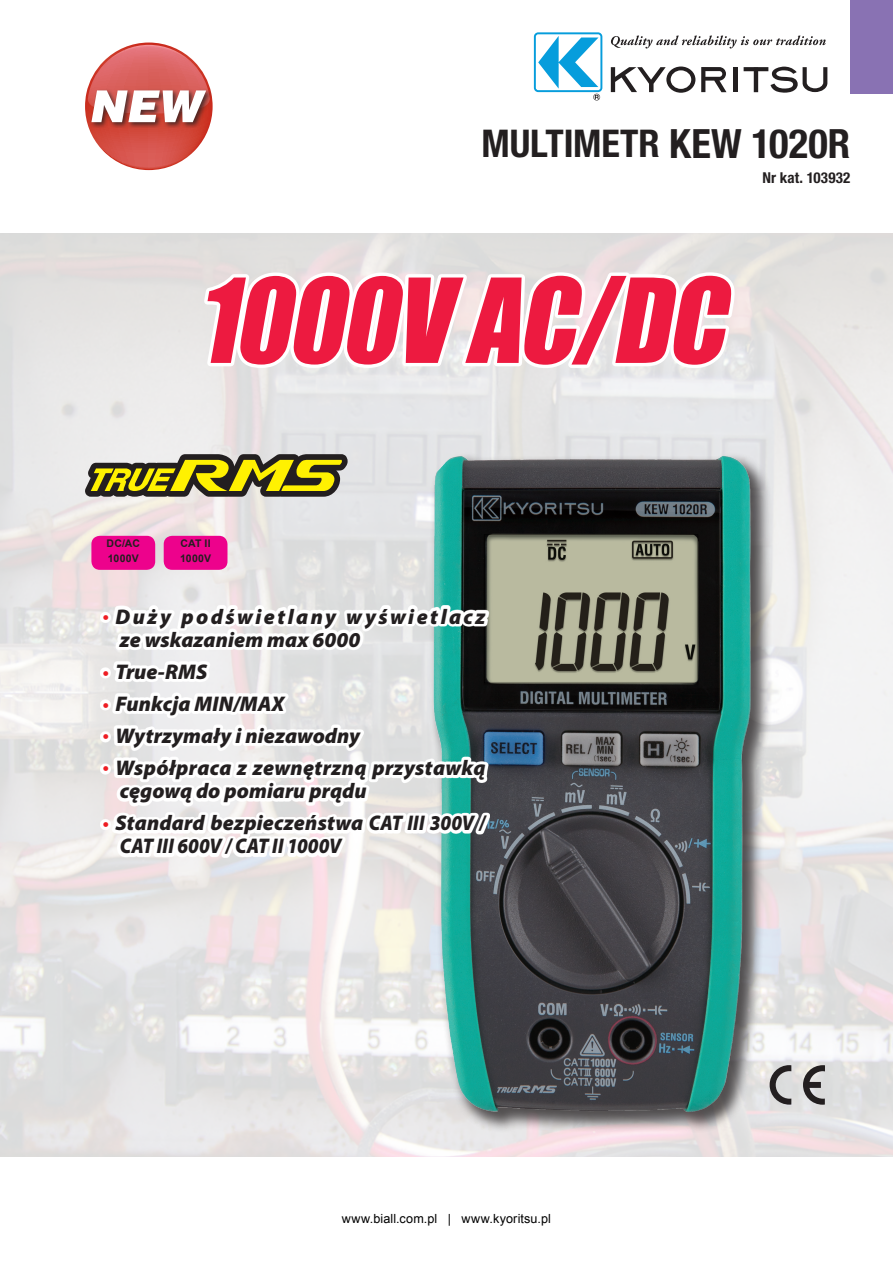
<style>
.page{position:relative;width:893px;height:1263px;background:#fff}
.page>*{position:absolute;margin:0;border:0;box-sizing:border-box;transform-origin:0 0}
.大見出し{font:italic 108px "Impact";color:#ed1a40;scale:.95 1}
.製品名{font:700 condensed 38.25px "Helvetica Neue LT Std";letter-spacing:-.005em;color:#231f20}
.特長E{font:italic 900 21.3px/23.4px "Myriad Pro";letter-spacing:.01em;color:#231f20}
.特長E-2{font:italic 900 21.3px/23.4px "Myriad Pro";letter-spacing:.11em;color:#231f20}
.型式{font:700 condensed 15px "Helvetica Neue LT Std";letter-spacing:.01em;color:#231f20}
.特長E-3{font:12.6px "Arial";letter-spacing:.01em;color:#000}
.特長E-4{font:700 10.5px "Arial";letter-spacing:.005em;color:#231f20}
.s1{font-size:40.35px}
.s2{font-size:16.95px;color:#ee1d23}
</style>
<div class="page">
<img style="left:0;top:234px;width:893px;height:923px">
<div style="left:91px;top:536px;width:64px;height:34px;background:#ed028c;border-radius:9px"></div>
<div style="left:164px;top:536px;width:63px;height:34px;background:#ed028c;border-radius:9px"></div>
<svg style="left:533px;top:32px;width:295px;height:69px"></svg>
<svg style="left:85px;top:43px;width:128px;height:127px"></svg>
<div style="left:850px;top:0;width:43px;height:94px;background:#8972b3"></div>
<svg style="left:803px;top:1065px;width:22px;height:40px"></svg>
<svg style="left:774px;top:1065px;width:17px;height:40px"></svg>
<img style="left:406px;top:423px;width:368px;height:713px">
<svg style="left:85px;top:454px;width:263px;height:43px;background:#908936"></svg>
<svg style="left:199px;top:233px;width:539px;height:207px"></svg>
<svg style="left:100px;top:605px;width:390px;height:252px"></svg>
<p class="製品名" style="left:481px;top:120px;width:370px">MULTIMETR <span class="s1">KEW 1020R</span></p>
<p class="型式" style="left:762px;top:168px;width:89px">Nr kat. 103932</p>
<p class="大見出し" style="left:196px;top:237px;width:586px">1000V AC/DC</p>
<p class="特長E-4" style="left:107px;top:536px;width:35px">DC/AC</p>
<p class="特長E-4" style="left:108px;top:551px;width:32px">1000V</p>
<p class="特長E-4" style="left:181px;top:536px;width:32px">CAT II</p>
<p class="特長E-4" style="left:180px;top:551px;width:32px">1000V</p>
<p class="特長E-2" style="left:120px;top:605px;width:367px;text-indent:-17px"><span class="s2">•</span> Duży podświetlany wyświetlacz ze wskazaniem max 6000</p>
<p class="特長E" style="left:103px;top:660px;width:106px"><span class="s2">•</span> True-RMS</p>
<p class="特長E" style="left:103px;top:692px;width:183px"><span class="s2">•</span> Funkcja MIN/MAX</p>
<p class="特長E" style="left:103px;top:724px;width:259px"><span class="s2">•</span> Wytrzymały i niezawodny</p>
<p class="特長E" style="left:120px;top:756px;width:367px;text-indent:-17px"><span class="s2">•</span> Współpraca z zewnętrzną przystawką cęgową do pomiaru prądu</p>
<p class="特長E" style="left:120px;top:811px;width:367px;text-indent:-17px"><span class="s2">•</span> Standard bezpieczeństwa CAT III 300V /<br>CAT III 600V / CAT II 1000V</p>
<p class="特長E-3" style="left:342px;top:1211px;width:211px">www.biall.com.pl | www.kyoritsu.pl</p>
</div>
